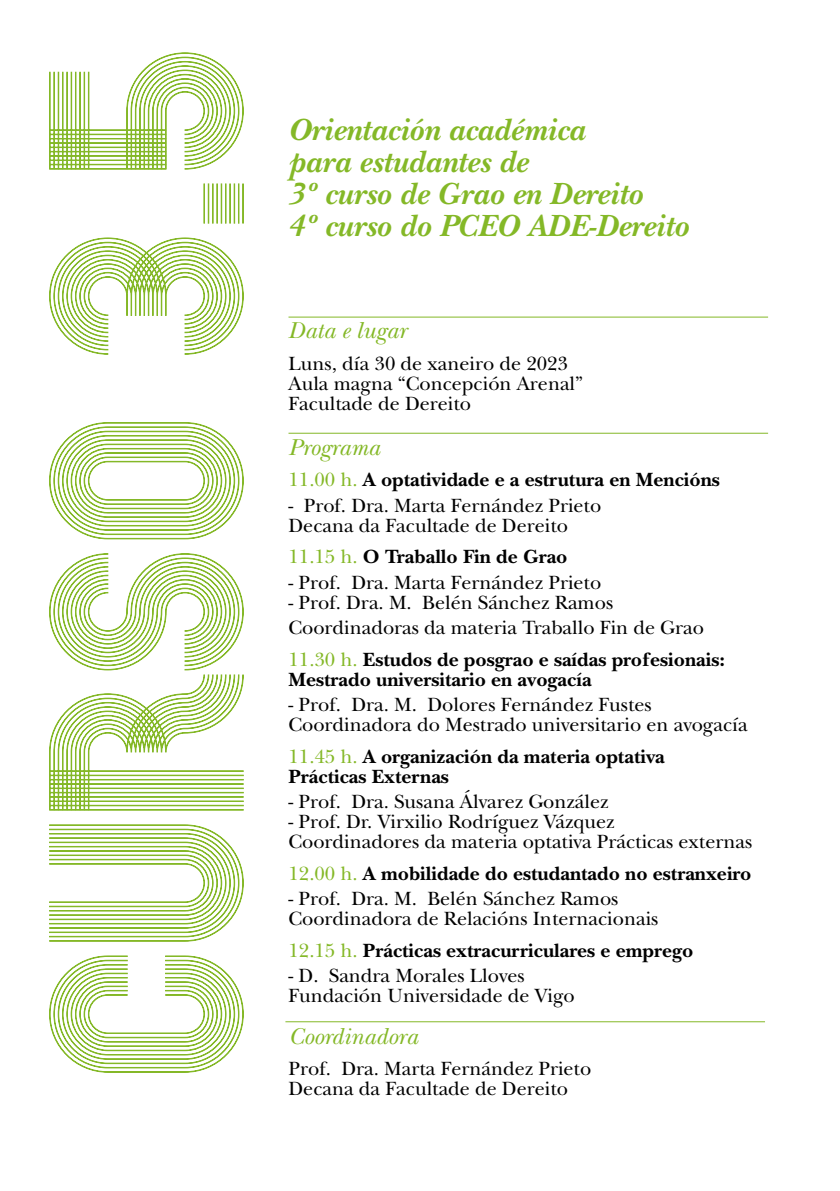
<style>
.page{position:relative;width:840px;height:1191px;background:#fff}
.page>*{position:absolute;margin:0;border:0;box-sizing:border-box;transform-origin:0 0}
.t1{font:italic 700 32px/32px "New Baskerville Std";color:#84b827}
.t2{font:italic 24px "New Baskerville Std";color:#84b827}
.t3{font:20px/20px "New Baskerville Std";color:#000}
.t4{font:700 20px/20px "New Baskerville Std";color:#000}
.s1{font-weight:400;color:#84b827}
</style>
<div class="page">
<hr style="left:288px;top:316px;width:479px;height:1px;background:#84b827">
<hr style="left:288px;top:433px;width:479px;height:1px;background:#84b827">
<svg style="left:49px;top:52px;width:195px;height:1021px"></svg>
<hr style="left:285px;top:1021px;width:479px;height:1px;background:#84b827">
<h1 class="t1" style="left:288px;top:113px;width:401px">Orientación académica<br>para estudantes de<br>3º curso de Grao en Dereito<br>4º curso do PCEO ADE-Dereito</h1>
<p class="t2" style="left:288px;top:316px;width:119px">Data e lugar</p>
<p class="t3" style="left:288px;top:353px;width:296px">Luns, día 30 de xaneiro de 2023<br>Aula magna “Concepción Arenal”<br>Facultade de Dereito</p>
<p class="t2" style="left:288px;top:433px;width:93px">Programa</p>
<p class="t4" style="left:288px;top:469px;width:432px"><span class="s1">11.00 h.</span> A optatividade e a estrutura en Mencións</p>
<p class="t3" style="left:288px;top:495px;width:314px">- Prof. Dra. Marta Fernández Prieto<br>Decana da Facultade de Dereito</p>
<p class="t4" style="left:288px;top:546px;width:280px"><span class="s1">11.15 h.</span> O Traballo Fin de Grao</p>
<p class="t3" style="left:288px;top:572px;width:314px">- Prof. Dra. Marta Fernández Prieto</p>
<p class="t3" style="left:288px;top:589px;width:416px;line-height:25.6px">- Prof. Dra. M. Belén Sánchez Ramos<br>Coordinadoras da materia Traballo Fin de Grao</p>
<p class="t4" style="left:288px;top:649px;width:438px"><span class="s1">11.30 h.</span> Estudos de posgrao e saídas profesionais:<br>Mestrado universitario en avogacía</p>
<p class="t3" style="left:288px;top:695px;width:460px">- Prof. Dra. M. Dolores Fernández Fustes<br>Coordinadora do Mestrado universitario en avogacía</p>
<p class="t4" style="left:288px;top:746px;width:377px"><span class="s1">11.45 h.</span> A organización da materia optativa<br>Prácticas Externas</p>
<p class="t3" style="left:288px;top:792px;width:321px">- Prof. Dra. Susana Álvarez González</p>
<p class="t3" style="left:288px;top:812px;width:465px">- Prof. Dr. Virxilio Rodríguez Vázquez<br>Coordinadores da materia optativa Prácticas externas</p>
<p class="t4" style="left:288px;top:863px;width:464px"><span class="s1">12.00 h.</span> A mobilidade do estudantado no estranxeiro</p>
<p class="t3" style="left:288px;top:889px;width:371px">- Prof. Dra. M. Belén Sánchez Ramos<br>Coordinadora de Relacións Internacionais</p>
<p class="t4" style="left:288px;top:940px;width:406px"><span class="s1">12.15 h.</span> Prácticas extracurriculares e emprego</p>
<p class="t3" style="left:288px;top:966px;width:288px">- D. Sandra Morales Lloves<br>Fundación Universidade de Vigo</p>
<p class="t2" style="left:288px;top:1021px;width:131px">Coordinadora</p>
<p class="t3" style="left:288px;top:1058px;width:304px">Prof. Dra. Marta Fernández Prieto<br>Decana da Facultade de Dereito</p>
</div>
